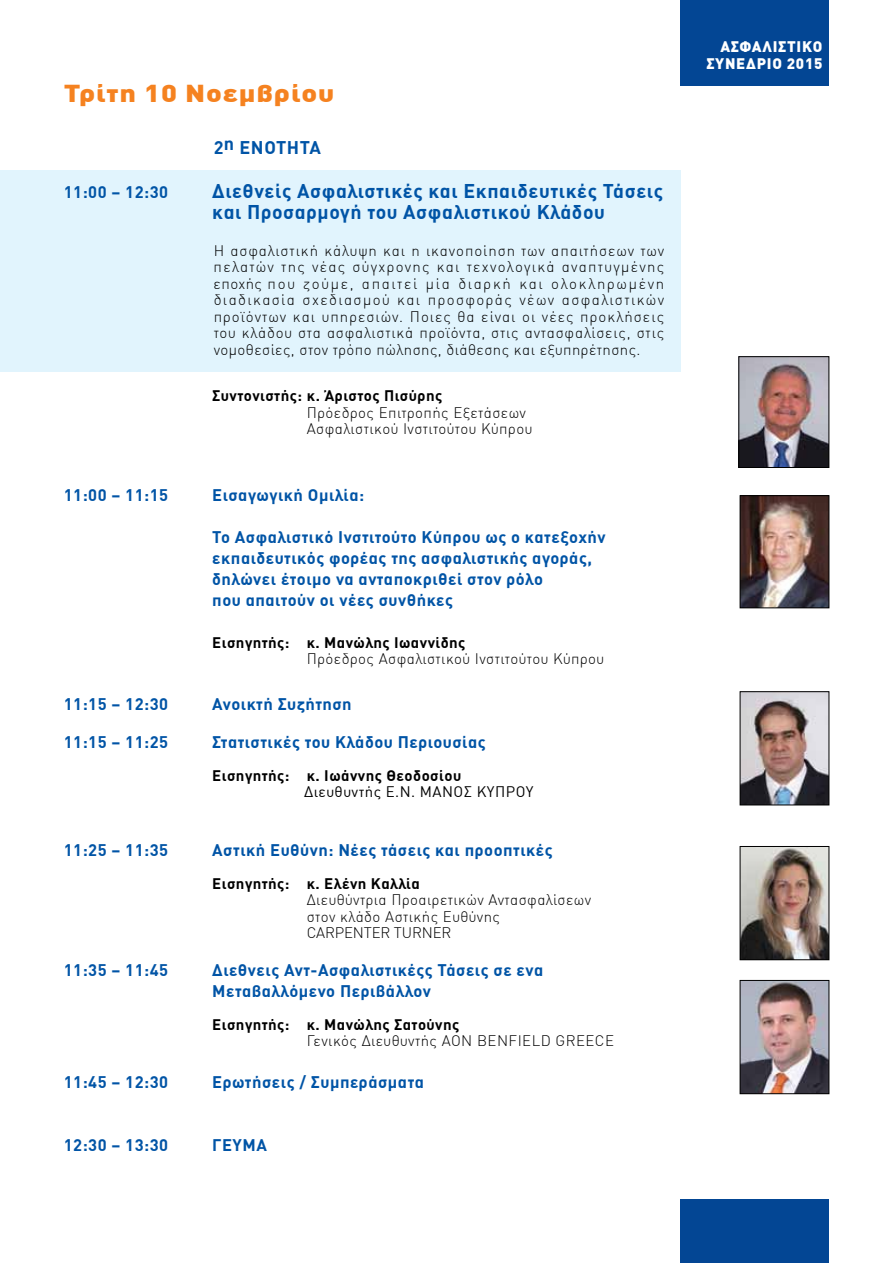
<style>
.page{position:relative;width:893px;height:1263px;background:#fff}
.page>*{position:absolute;margin:0;border:0;box-sizing:border-box;transform-origin:0 0}
.t1{font:900 24px "DIN Greek";letter-spacing:.03em;color:#f58220;scale:1.2 1}
.t2{font:700 19.5px/21px "DIN Greek";letter-spacing:.03em;color:#0054a6}
.t3{font:700 18px "DIN Greek";letter-spacing:.03em;color:#0054a6}
.t4{font:700 16.5px/21px "DIN Greek";letter-spacing:.03em;color:#0054a6}
.t5{font:300 15px/16.5px "DIN Greek";letter-spacing:.03em;color:#000}
.t6{font:700 15px "DIN Greek";letter-spacing:.03em;color:#000}
.t7{font:15px "DIN Greek";letter-spacing:.03em;color:#000}
.t8{font:900 15px/16.5px "DIN Greek";letter-spacing:.05em;color:#fff;text-align:right}
</style>
<div class="page">
<img style="left:742px;top:497px;width:85px;height:109px">
<div style="left:740px;top:495px;width:89px;height:113px;border:1px solid #000"></div>
<img style="left:742px;top:848px;width:85px;height:110px">
<div style="left:740px;top:846px;width:89px;height:114px;border:1px solid #000"></div>
<img style="left:742px;top:693px;width:85px;height:110px">
<div style="left:740px;top:691px;width:89px;height:114px;border:1px solid #000"></div>
<img style="left:742px;top:982px;width:85px;height:110px">
<div style="left:740px;top:980px;width:89px;height:114px;border:1px solid #000"></div>
<div style="left:0;top:170px;width:680px;height:202px;background:#e1f4fd"></div>
<div style="left:680px;top:0;width:149px;height:85px;background:#034694"></div>
<div style="left:680px;top:1199px;width:149px;height:64px;background:#034694"></div>
<img style="left:740px;top:358px;width:87px;height:108px">
<div style="left:738px;top:356px;width:91px;height:112px;border:1px solid #000"></div>
<h1 class="t1" style="left:64px;top:79px;width:227px">Τρίτη 10 Νοεμβρίου</h1>
<p class="t3" style="left:214px;top:137px;width:109px">2η ΕΝΟΤΗΤΑ</p>
<p class="t4" style="left:64px;top:181px;width:106px">11:00 – 12:30</p>
<h2 class="t2" style="left:212px;top:180px;width:452px">Διεθνείς Ασφαλιστικές και Εκπαιδευτικές Τάσεις και Προσαρμογή του Ασφαλιστικού Κλάδου</h2>
<p class="t5" style="left:214px;top:242px;width:452px;text-align:justify">Η ασφαλιστική κάλυψη και η ικανοποίηση των απαιτήσεων των πελατών της νέας σύγχρονης και τεχνολογικά αναπτυγμένης εποχής που ζούμε, απαιτεί μία διαρκή και ολοκληρωμένη διαδικασία σχεδιασμού και προσφοράς νέων ασφαλιστικών προϊόντων και υπηρεσιών. Ποιες θα είναι οι νέες προκλήσεις του κλάδου στα ασφαλιστικά προϊόντα, στις αντασφαλίσεις, στις νομοθεσίες, στον τρόπο πώλησης, διάθεσης και εξυπηρέτησης.</p>
<p class="t6" style="left:212px;top:387px;width:231px">Συντονιστής: κ. Άριστος Πισύρης</p>
<p class="t5" style="left:307px;top:404px;width:227px">Πρόεδρος Επιτροπής Εξετάσεων<br>Ασφαλιστικού Ινστιτούτου Κύπρου</p>
<p class="t4" style="left:64px;top:484px;width:106px">11:00 – 11:15</p>
<p class="t4" style="left:212px;top:484px;width:153px">Εισαγωγική Ομιλία:</p>
<p class="t4" style="left:212px;top:526px;width:395px">Το Ασφαλιστικό Ινστιτούτο Κύπρου ως ο κατεξοχήν εκπαιδευτικός φορέας της ασφαλιστικής αγοράς, δηλώνει έτοιμο να ανταποκριθεί στον ρόλο<br>που απαιτούν οι νέες συνθήκες</p>
<p class="t6" style="left:212px;top:634px;width:255px">Εισηγητής: κ. Μανώλης Ιωαννίδης</p>
<p class="t5" style="left:307px;top:651px;width:299px">Πρόεδρος Ασφαλιστικού Ινστιτούτου Κύπρου</p>
<p class="t4" style="left:64px;top:693px;width:106px">11:15 – 12:30</p>
<p class="t4" style="left:212px;top:693px;width:141px">Ανοικτή Συζήτηση</p>
<p class="t4" style="left:64px;top:731px;width:106px">11:15 – 11:25</p>
<p class="t4" style="left:212px;top:731px;width:275px">Στατιστικές του Κλάδου Περιουσίας</p>
<p class="t6" style="left:212px;top:766px;width:250px">Εισηγητής: κ. Ιωάννης Θεοδοσίου</p>
<p class="t7" style="left:304px;top:783px;width:231px">Διευθυντής Ε.Ν. ΜΑΝΟΣ ΚΥΠΡΟΥ</p>
<p class="t4" style="left:64px;top:839px;width:106px">11:25 – 11:35</p>
<p class="t4" style="left:212px;top:839px;width:342px">Αστική Ευθύνη: Νέες τάσεις και προοπτικές</p>
<p class="t6" style="left:212px;top:874px;width:209px">Εισηγητής: κ. Ελένη Καλλία</p>
<p class="t5" style="left:307px;top:892px;width:286px">Διευθύντρια Προαιρετικών Αντασφαλίσεων στον κλάδο Αστικής Ευθύνης<br>CARPENTER TURNER</p>
<p class="t4" style="left:64px;top:959px;width:106px">11:35 – 11:45</p>
<p class="t4" style="left:212px;top:959px;width:332px">Διεθνεις Αντ-Aσφαλιστικέςς Τάσεις σε ενα<br>Μεταβαλλόμενο Περιβάλλον</p>
<p class="t6" style="left:212px;top:1015px;width:249px">Εισηγητής: κ. Μανώλης Σατούνης</p>
<p class="t5" style="left:307px;top:1033px;width:309px">Γενικός Διευθυντής AON BENFIELD GREECE</p>
<p class="t4" style="left:64px;top:1071px;width:106px">11:45 – 12:30</p>
<p class="t4" style="left:212px;top:1071px;width:213px">Ερωτήσεις / Συμπεράσματα</p>
<p class="t4" style="left:64px;top:1134px;width:106px">12:30 – 13:30</p>
<p class="t4" style="left:212px;top:1134px;width:56px">ΓΕΥΜΑ</p>
<p class="t8" style="left:706px;top:38px;width:118px">ΑΣΦΑΛΙΣΤΙΚΟ<br>ΣΥΝΕΔΡΙΟ 2015</p>
</div>
